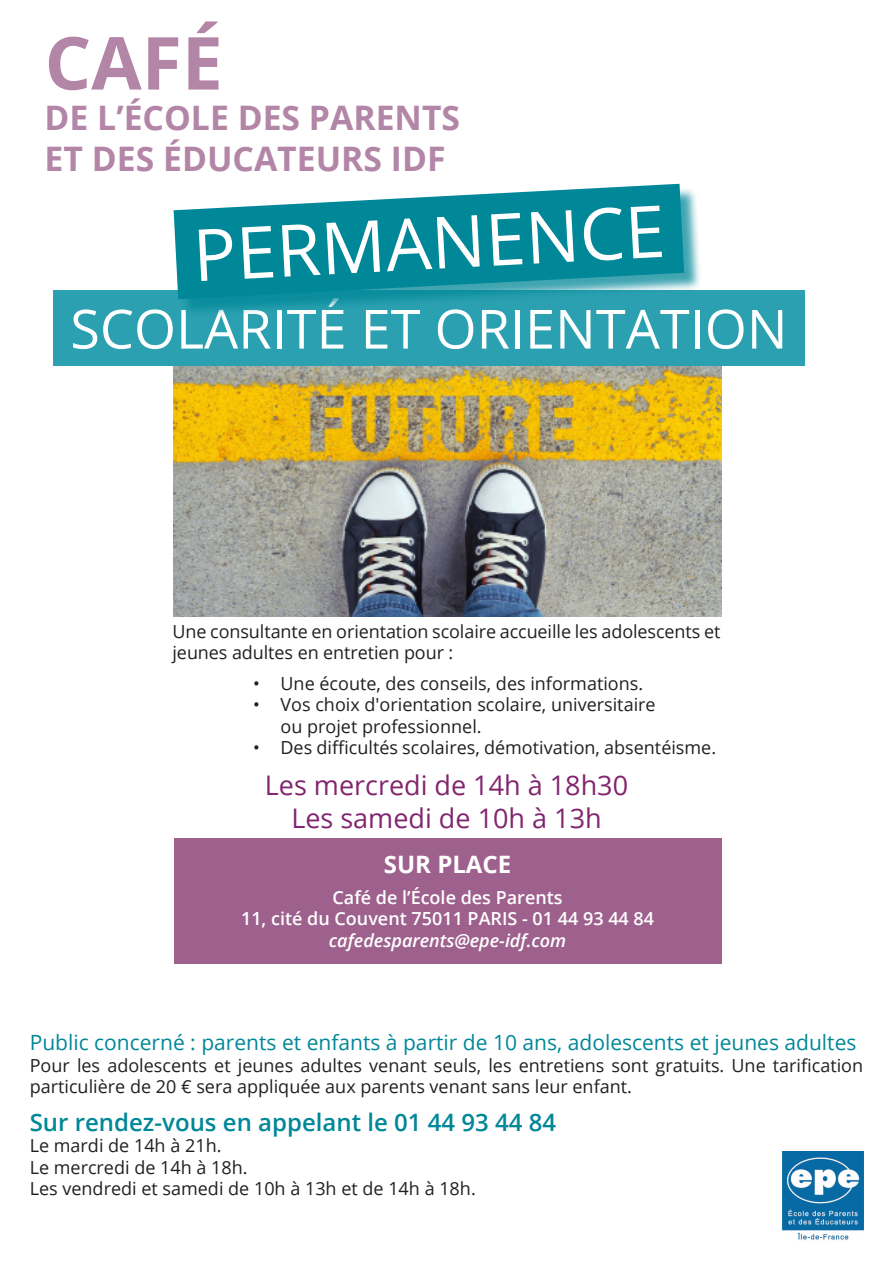
<style>
.page{position:relative;width:893px;height:1263px;background:#fff}
.page>*{position:absolute;margin:0;border:0;box-sizing:border-box;transform-origin:0 0}
.t1{font:700 73.2px "Open Sans";color:#b385a7}
.t2{font:72px "Open Sans";color:#fff}
.t3{font:54px "Open Sans";color:#fff}
.t4{font:700 33.75px "Open Sans";color:#b385a7}
.t5{font:27px "Open Sans";color:#82256f}
.t6{font:600 24px "Open Sans";color:#008798}
.t7{font:700 24px "Open Sans";color:#fff}
.t8{font:21px "Open Sans";color:#008798}
.t9{font:18px/21.6px "Open Sans";color:#231f20}
.t10{font:600 18px "Open Sans";color:#fff}
.t11{font:italic 600 18px "Open Sans";color:#fff}
</style>
<div class="page">
<img style="left:174px;top:366px;width:547px;height:251px">
<img style="left:782px;top:1152px;width:81px;height:88px">
<div style="left:53px;top:290px;width:751px;height:76px;background:#2aa0b0"></div>
<div style="left:176px;top:187px;width:526px;height:131px;background:#008798;opacity:.75"></div>
<svg style="left:174px;top:184px;width:510px;height:115px;background:#2398a6"></svg>
<div style="left:174px;top:838px;width:547px;height:126px;background:#9e618e"></div>
<p class="t1" style="left:45px;top:11px;width:180px">CAFÉ</p>
<p class="t4" style="left:45px;top:94px;width:417px">DE L’ÉCOLE DES PARENTS</p>
<p class="t4" style="left:45px;top:134px;width:402px">ET DES ÉDUCATEURS IDF</p>
<p class="t2" style="left:190px;top:206px;width:474px;rotate:-3deg">PERMANENCE</p>
<p class="t3" style="left:70px;top:292px;width:719px">SCOLARITÉ ET ORIENTATION</p>
<p class="t9" style="left:173px;top:620px;width:549px">Une consultante en orientation scolaire accueille les adolescents et jeunes adultes en entretien pour :</p>
<p class="t9" style="left:253px;top:672px;width:391px">• Une écoute, des conseils, des informations.</p>
<p class="t9" style="left:253px;top:693px;width:404px">• Vos choix d'orientation scolaire, universitaire</p>
<p class="t9" style="left:281px;top:715px;width:203px">ou projet professionnel.</p>
<p class="t9" style="left:253px;top:736px;width:464px">• Des difficultés scolaires, démotivation, absentéisme.</p>
<p class="t5" style="left:265px;top:767px;width:365px">Les mercredi de 14h à 18h30</p>
<p class="t5" style="left:291px;top:799px;width:312px">Les samedi de 10h à 13h</p>
<p class="t7" style="left:384px;top:848px;width:129px">SUR PLACE</p>
<p class="t10" style="left:332px;top:885px;width:232px">Café de l’École des Parents</p>
<p class="t10" style="left:241px;top:906px;width:415px">11, cité du Couvent 75011 PARIS - 01 44 93 44 84</p>
<p class="t11" style="left:329px;top:928px;width:239px">cafedesparents@epe-idf.com</p>
<p class="t8" style="left:30px;top:1028px;width:828px">Public concerné : parents et enfants à partir de 10 ans, adolescents et jeunes adultes</p>
<p class="t9" style="left:30px;top:1054px;width:835px">Pour les adolescents et jeunes adultes venant seuls, les entretiens sont gratuits. Une tarification particulière de 20 € sera appliquée aux parents venant sans leur enfant.</p>
<p class="t6" style="left:30px;top:1105px;width:528px">Sur rendez-vous en appelant le 01 44 93 44 84</p>
<p class="t9" style="left:30px;top:1134px;width:193px">Le mardi de 14h à 21h.</p>
<p class="t9" style="left:30px;top:1156px;width:219px">Le mercredi de 14h à 18h.</p>
<p class="t9" style="left:30px;top:1178px;width:447px">Les vendredi et samedi de 10h à 13h et de 14h à 18h.</p>
</div>
